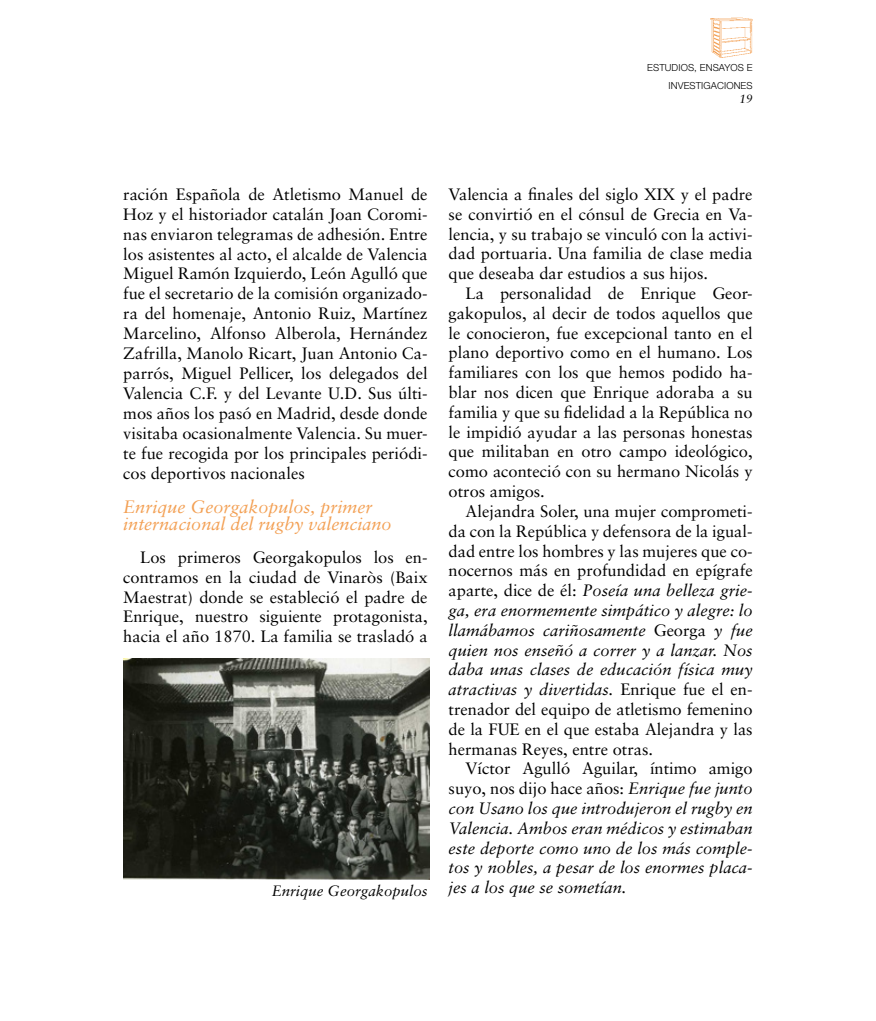
<style>
.page{position:relative;width:876px;height:1021px;background:#fff}
.page>*{position:absolute;margin:0;border:0;box-sizing:border-box;transform-origin:0 0}
.t1{font:italic 18px/17.2px "Sabon";color:#f3a054}
.t2{font:16.5px/19.8px "Sabon";color:#000;text-align:justify}
.t3{font:italic 16.5px/19.8px "Sabon";color:#000;text-align:justify}
.t4{font:italic 15px "Sabon";color:#000}
.t5{font:italic 12px "Sabon";color:#000}
.t6{font:300 9.75px/18.1px "Helvetica Neue LT Std";letter-spacing:.01em;color:#000;text-align:right}
.s1{font-style:italic}
.s2{font-style:normal}
</style>
<div class="page">
<img style="left:710px;top:17px;width:43px;height:41px">
<img style="left:123px;top:658px;width:306px;height:221px">
<p class="t6" style="left:647px;top:58px;width:107px">ESTUDIOS, ENSAYOS E<br>INVESTIGACIONES</p>
<p class="t5" style="left:739px;top:92px;width:15px">19</p>
<p class="t2" style="left:123px;top:184px;width:306px">ración Española de Atletismo Manuel de Hoz y el historiador catalán Joan Coromi&shy;nas enviaron telegramas de adhesión. Entre los asistentes al acto, el alcalde de Valencia Miguel Ramón Izquierdo, León Agulló que fue el secretario de la comisión organizado&shy;ra del homenaje, Antonio Ruiz, Martínez Marcelino, Alfonso Alberola, Hernández Zafrilla, Manolo Ricart, Juan Antonio Ca&shy;parrós, Miguel Pellicer, los delegados del Valencia C.F. y del Levante U.D. Sus últi&shy;mos años los pasó en Madrid, desde donde visitaba ocasionalmente Valencia. Su muer&shy;te fue recogida por los principales periódi&shy;cos deportivos nacionales</p>
<p class="t1" style="left:123px;top:498px;width:270px">Enrique Georgakopulos, primer internacional del rugby valenciano</p>
<p class="t2" style="left:123px;top:547px;width:306px;text-indent:17px">Los primeros Georgakopulos los en&shy;contramos en la ciudad de Vinaròs (Baix Maestrat) donde se estableció el padre de Enrique, nuestro siguiente protagonista, hacia el año 1870. La familia se trasladó a</p>
<p class="t4" style="left:272px;top:882px;width:157px">Enrique Georgakopulos</p>
<p class="t2" style="left:449px;top:184px;width:305px">Valencia a finales del siglo XIX y el padre se convirtió en el cónsul de Grecia en Va&shy;lencia, y su trabajo se vinculó con la activi&shy;dad portuaria. Una familia de clase media que deseaba dar estudios a sus hijos.</p>
<p class="t2" style="left:449px;top:283px;width:306px;text-indent:17px">La personalidad de Enrique Geor&shy;gakopulos, al decir de todos aquellos que le conocieron, fue excepcional tanto en el plano deportivo como en el humano. Los familiares con los que hemos podido ha&shy;blar nos dicen que Enrique adoraba a su familia y que su fidelidad a la República no le impidió ayudar a las personas honestas que militaban en otro campo ideológico, como aconteció con su hermano Nicolás y otros amigos.</p>
<p class="t2" style="left:449px;top:501px;width:306px;text-indent:17px">Alejandra Soler, una mujer comprometi&shy;da con la República y defensora de la igual&shy;dad entre los hombres y las mujeres que co&shy;nocernos más en profundidad en epígrafe aparte, dice de él: <span class="s1">Poseía una belleza grie&shy;ga, era enormemente simpático y alegre: lo llamábamos cariñosamente</span> Georga <span class="s1">y fue quien nos enseñó a correr y a lanzar. Nos daba unas clases de educación física muy atractivas y divertidas.</span> Enrique fue el en&shy;trenador del equipo de atletismo femenino de la FUE en el que estaba Alejandra y las hermanas Reyes, entre otras.</p>
<p class="t3" style="left:449px;top:758px;width:306px;text-indent:17px"><span class="s2">Víctor Agulló Aguilar, íntimo amigo suyo, nos dijo hace años:</span> Enrique fue junto con Usano los que introdujeron el rugby en Valencia. Ambos eran médicos y estimaban este deporte como uno de los más comple&shy;tos y nobles, a pesar de los enormes placa&shy;jes a los que se sometían.</p>
</div>
